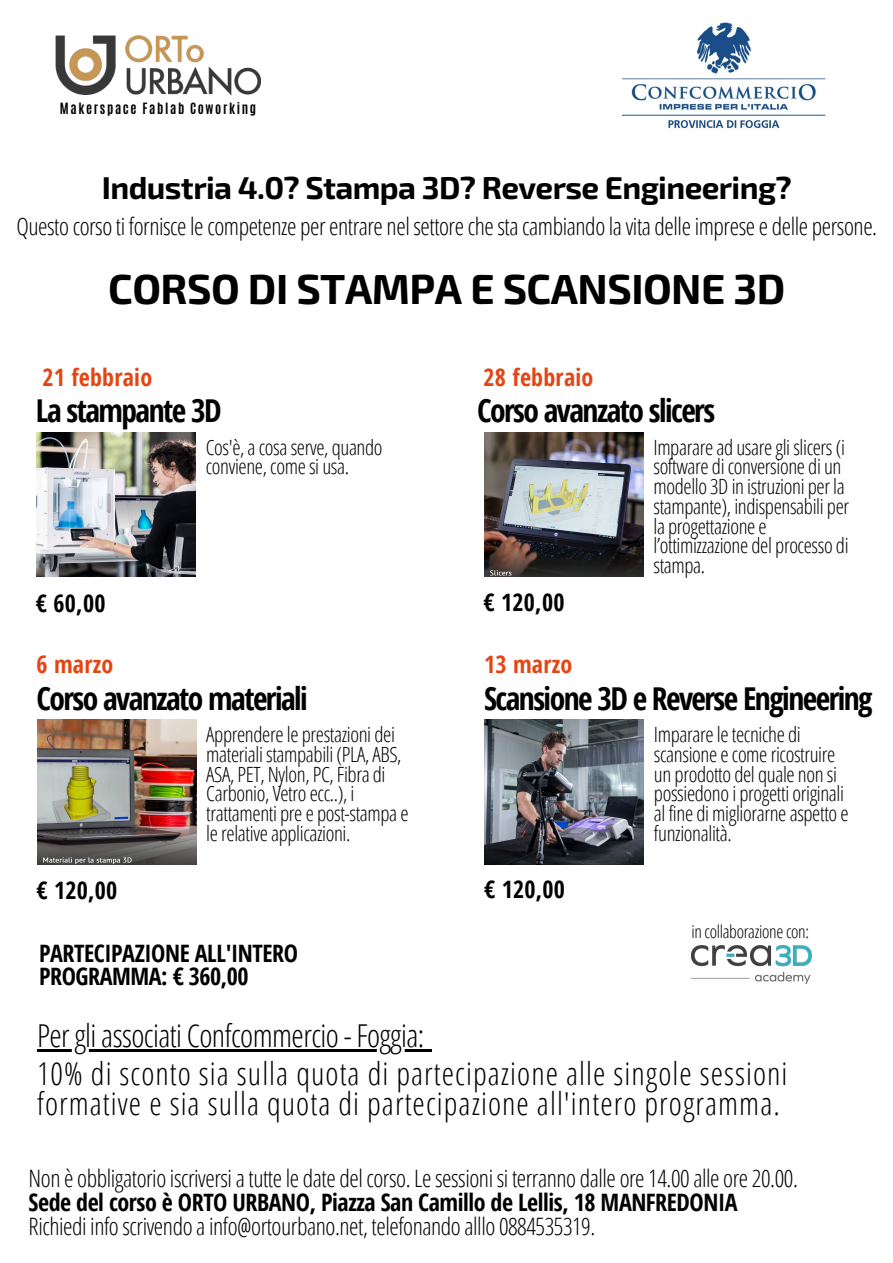
<style>
.page{position:relative;width:893px;height:1263px;background:#fff}
.page>*{position:absolute;margin:0;border:0;box-sizing:border-box;transform-origin:0 0}
.t1{font:700 42px "Exo 2";letter-spacing:-.01em;color:#000}
.t2{font:300 31.5px/29.5px "Open Sans Condensed";letter-spacing:.035em;color:#000}
.t3{font:700 31.5px "Open Sans Condensed";letter-spacing:-.05em;color:#000}
.t4{font:700 31.5px "Exo 2";letter-spacing:-.02em;color:#000}
.t5{font:300 31.5px "Open Sans Condensed";letter-spacing:-.02em;color:#000}
.t6{font:300 24px "Open Sans Condensed";letter-spacing:-.02em;color:#000}
.t7{font:700 24px/22.4px "Open Sans Condensed";letter-spacing:-.02em;color:#000}
.t8{font:700 24px "Open Sans Condensed";letter-spacing:.01em;color:#e54513}
.t9{font:300 21px/19.7px "Open Sans Condensed";letter-spacing:-.02em;color:#000}
.t10{font:300 17.77px "Open Sans Condensed";letter-spacing:-.02em;color:#000}
.t11{font:700 12.98px "Antonio";letter-spacing:.13em;color:#000}
</style>
<div class="page">
<img style="left:55px;top:35px;width:206px;height:61px">
<img style="left:484px;top:432px;width:159px;height:145px">
<img style="left:36px;top:432px;width:160px;height:145px">
<img style="left:485px;top:720px;width:159px;height:144px">
<img style="left:37px;top:720px;width:159px;height:144px">
<img style="left:622px;top:22px;width:204px;height:107px">
<hr style="left:37px;top:1049px;width:394px;height:3px;background:#000">
<img style="left:691px;top:945px;width:121px;height:39px">
<p class="t11" style="left:60px;top:99px;width:198px">Makerspace Fablab Coworking</p>
<h2 class="t4" style="left:102px;top:168px;width:691px">Industria 4.0? Stampa 3D? Reverse Engineering?</h2>
<p class="t6" style="left:16px;top:209px;width:862px">Questo corso ti fornisce le competenze per entrare nel settore che sta cambiando la vita delle imprese e delle persone.</p>
<h1 class="t1" style="left:108px;top:262px;width:678px">CORSO DI STAMPA E SCANSIONE 3D</h1>
<p class="t8" style="left:42px;top:360px;width:111px">21 febbraio</p>
<p class="t8" style="left:483px;top:360px;width:111px">28 febbraio</p>
<h2 class="t3" style="left:36px;top:389px;width:187px">La stampante 3D</h2>
<p class="t9" style="left:206px;top:437px;width:178px">Cos'è, a cosa serve, quando conviene, come si usa.</p>
<h2 class="t3" style="left:477px;top:389px;width:240px">Corso avanzato slicers</h2>
<p class="t9" style="left:653px;top:437px;width:197px">Imparare ad usare gli slicers (i software di conversione di un modello 3D in istruzioni per la stampante), indispensabili per la progettazione e l’ottimizzazione del processo di stampa.</p>
<p class="t7" style="left:36px;top:591px;width:71px">€ 60,00</p>
<p class="t7" style="left:483px;top:590px;width:82px">€ 120,00</p>
<p class="t8" style="left:36px;top:647px;width:78px">6 marzo</p>
<p class="t8" style="left:484px;top:647px;width:90px">13 marzo</p>
<h2 class="t3" style="left:36px;top:676px;width:273px">Corso avanzato materiali</h2>
<p class="t9" style="left:206px;top:724px;width:204px">Apprendere le prestazioni dei materiali stampabili (PLA, ABS,<br>ASA, PET, Nylon, PC, Fibra di<br>Carbonio, Vetro ecc..), i trattamenti pre e post-stampa e le relative applicazioni.</p>
<h2 class="t3" style="left:484px;top:676px;width:390px">Scansione 3D e Reverse Engineering</h2>
<p class="t9" style="left:654px;top:724px;width:196px">Imparare le tecniche di scansione e come ricostruire un prodotto del quale non si possiedono i progetti originali al fine di migliorarne aspetto e funzionalità.</p>
<p class="t7" style="left:36px;top:878px;width:82px">€ 120,00</p>
<p class="t7" style="left:484px;top:877px;width:82px">€ 120,00</p>
<p class="t10" style="left:691px;top:919px;width:119px">in collaborazione con:</p>
<p class="t7" style="left:39px;top:942px;width:260px">PARTECIPAZIONE ALL'INTERO<br>PROGRAMMA: € 360,00</p>
<h2 class="t5" style="left:37px;top:1014px;width:389px">Per gli associati Confcommercio - Foggia:</h2>
<h2 class="t2" style="left:37px;top:1058px;width:752px">10% di sconto sia sulla quota di partecipazione alle singole sessioni formative e sia sulla quota di partecipazione all'intero programma.</h2>
<p class="t6" style="left:29px;top:1162px;width:771px">Non è obbligatorio iscriversi a tutte le date del corso. Le sessioni si terranno dalle ore 14.00 alle ore 20.00.</p>
<p class="t7" style="left:29px;top:1190px;width:710px">Sede del corso è ORTO URBANO, Piazza San Camillo de Lellis, 18 MANFREDONIA</p>
<p class="t6" style="left:29px;top:1209px;width:568px">Richiedi info scrivendo a info@ortourbano.net, telefonando alllo 0884535319.</p>
</div>
